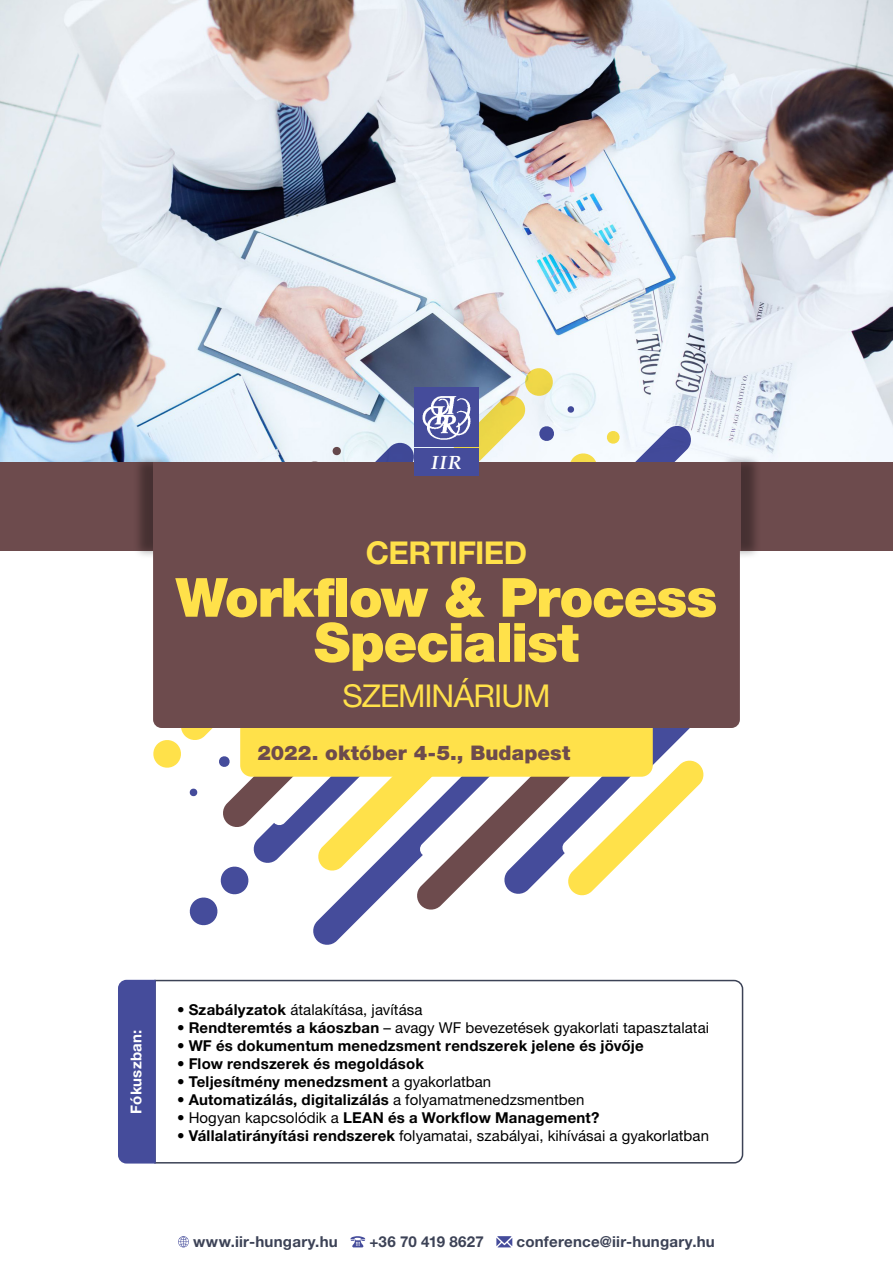
<style>
.page{position:relative;width:893px;height:1263px;background:#fff}
.page>*{position:absolute;margin:0;border:0;box-sizing:border-box;transform-origin:0 0}
.t1{font:900 54px/45px "Helvetica Neue LT Pro";letter-spacing:-.025em;color:#ffe14a;text-align:center}
.t2{font:31.5px "Helvetica Neue LT Pro";letter-spacing:-.03em;color:#ffe14a}
.t3{font:700 31.5px "Helvetica Neue LT Pro";letter-spacing:-.02em;color:#ffe14a}
.t4{font:900 20.1px "Helvetica Neue LT Pro";letter-spacing:.005em;color:#6d4b4d}
.t5{font:italic 700 19.05px "Palatino Linotype";color:#fff}
.t6{font:700 15.15px "Helvetica Neue LT Pro";letter-spacing:.015em;color:#3c4256}
.t7{font:700 15px "Helvetica Neue LT Pro";letter-spacing:.015em;color:#000}
.t8{font:15px "Helvetica Neue LT Pro";letter-spacing:.005em;color:#000}
.t9{font:700 15px "Helvetica Neue LT Pro";letter-spacing:.01em;color:#fff}
.s1{font-weight:700}
.s2{font-weight:400}
</style>
<div class="page">
<img style="left:0;top:0;width:893px;height:462px">
<svg style="left:153px;top:740px;width:28px;height:28px"></svg>
<svg style="left:188px;top:367px;width:523px;height:559px"></svg>
<div style="left:0;top:462px;width:893px;height:89px;background:#6d4b4d"></div>
<div style="left:132px;top:454px;width:42px;height:105px;background:#000;opacity:.35"></div>
<div style="left:153px;top:462px;width:26px;height:89px;background:#6d4b4d"></div>
<div style="left:720px;top:454px;width:42px;height:105px;background:#000;opacity:.35"></div>
<div style="left:715px;top:462px;width:26px;height:89px;background:#6d4b4d"></div>
<div style="left:153px;top:520px;width:587px;height:208px;background:#6d4b4d;border-radius:9px"></div>
<img style="left:414px;top:388px;width:65px;height:59px">
<div style="left:414px;top:449px;width:65px;height:27px;background:#454c9b"></div>
<svg style="left:153px;top:979px;width:591px;height:185px"></svg>
<div style="left:118px;top:980px;width:38px;height:183px;background:#454c9b"></div>
<svg style="left:178px;top:1236px;width:11px;height:11px"></svg>
<svg style="left:350px;top:1236px;width:15px;height:11px"></svg>
<svg style="left:496px;top:1236px;width:16px;height:11px"></svg>
<p class="t5" style="left:431px;top:449px;width:32px">IIR</p>
<h2 class="t3" style="left:366px;top:533px;width:163px">CERTIFIED</h2>
<h1 class="t1" style="left:176px;top:575px;width:543px">Workflow &amp; Process<br>Specialist</h1>
<h2 class="t2" style="left:342px;top:677px;width:210px">SZEMINÁRIUM</h2>
<h3 class="t4" style="left:257px;top:740px;width:314px">2022. október 4-5., Budapest</h3>
<p class="t9" style="left:127px;top:1113px;width:85px;rotate:-90deg">Fókuszban:</p>
<p class="t8" style="left:177px;top:1000px;width:247px">• <span class="s1">Szabályzatok</span> átalakítása, javítása</p>
<p class="t8" style="left:177px;top:1018px;width:534px">• <span class="s1">Rendteremtés a káoszban</span> – avagy WF bevezetések gyakorlati tapasztalatai</p>
<p class="t7" style="left:177px;top:1036px;width:468px"><span class="s2">•</span> WF és dokumentum menedzsment rendszerek jelene és jövője</p>
<p class="t7" style="left:177px;top:1054px;width:249px"><span class="s2">•</span> Flow rendszerek és megoldások</p>
<p class="t7" style="left:177px;top:1072px;width:316px"><span class="s2">•</span> Teljesítmény menedzsment <span class="s2">a gyakorlatban</span></p>
<p class="t7" style="left:177px;top:1090px;width:409px"><span class="s2">•</span> Automatizálás, digitalizálás <span class="s2">a folyamatmenedzsmentben</span></p>
<p class="t7" style="left:177px;top:1108px;width:424px"><span class="s2">• Hogyan kapcsolódik a</span> LEAN és a Workflow Management?</p>
<p class="t8" style="left:177px;top:1126px;width:534px">• <span class="s1">Vállalatirányítási rendszerek</span> folyamatai, szabályai, kihívásai a gyakorlatban</p>
<p class="t6" style="left:193px;top:1233px;width:146px">www.iir-hungary.hu</p>
<p class="t6" style="left:369px;top:1233px;width:116px">+36 70 419 8627</p>
<p class="t6" style="left:516px;top:1233px;width:200px">conference@iir-hungary.hu</p>
</div>
